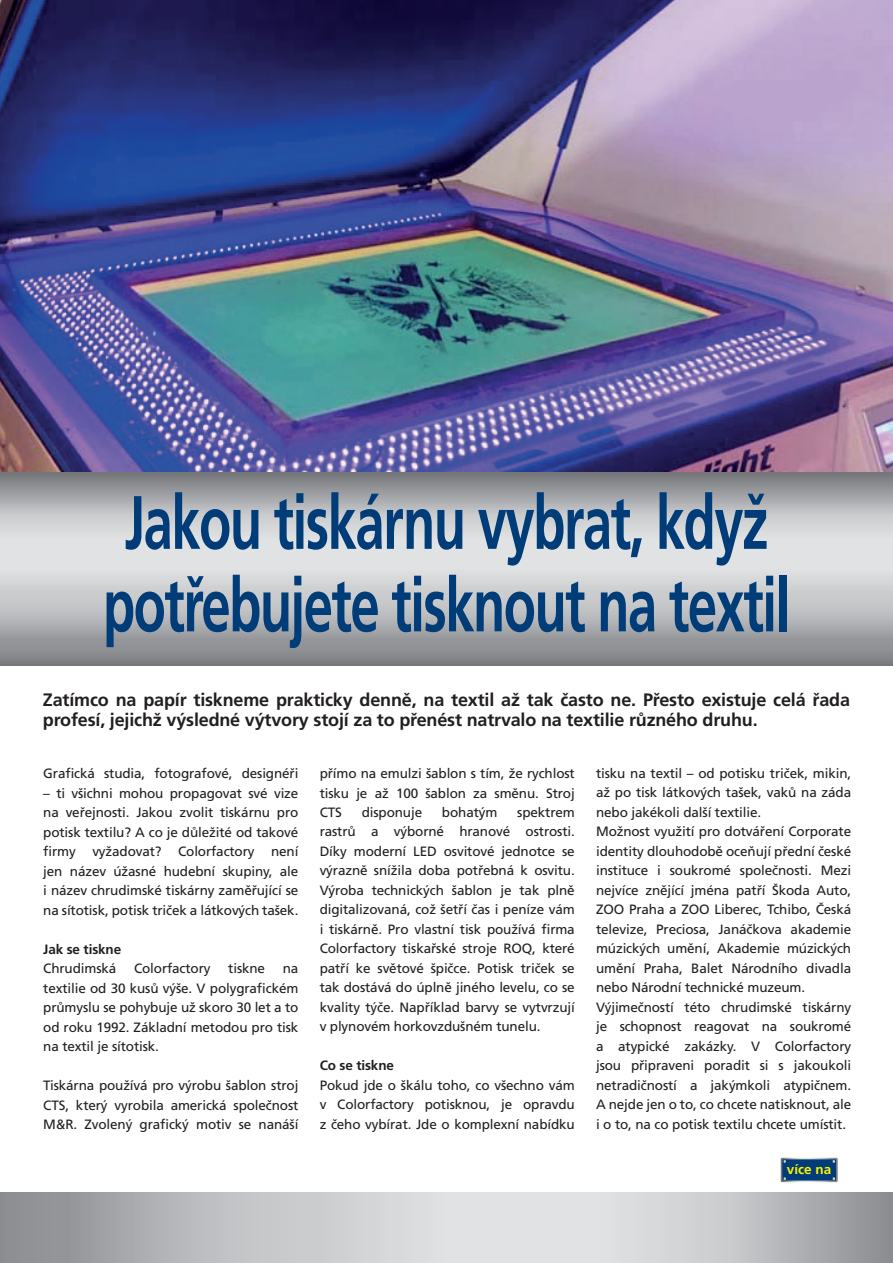
<style>
.page{position:relative;width:893px;height:1263px;background:#fff}
.page>*{position:absolute;margin:0;border:0;box-sizing:border-box;transform-origin:0 0}
.t1{font:700 75.45px/82.5px "Frutiger CE";letter-spacing:-.03em;color:#003d78;scale:.7 1}
.t2{font:700 18px/19.5px "Frutiger CE";letter-spacing:-.01em;color:#231f20}
.t3{font:13.5px/19.5px "Frutiger CE";letter-spacing:-.01em;color:#231f20;text-align:justify}
.t4{font:700 13.5px "Frutiger CE";letter-spacing:-.01em;color:#231f20}
.t5{font:700 13.5px "Frutiger CE";color:#fff101}
</style>
<div class="page">
<img style="left:0;top:0;width:893px;height:472px">
<svg style="left:0;top:1193px;width:893px;height:70px"></svg>
<svg style="left:0;top:472px;width:893px;height:193px"></svg>
<div style="left:781px;top:1158px;width:56px;height:23px;background:#003d78"></div>
<div style="left:781px;top:1158px;width:57px;height:24px;border:2px solid #fff"></div>
<h1 class="t1" style="left:103px;top:481px;width:983px">Jakou tiskárnu vybrat, když potřebujete tisknout na textil</h1>
<h2 class="t2" style="left:43px;top:690px;width:809px">Zatímco na papír tiskneme prakticky denně, na textil až tak často ne. Přesto existuje celá řada profesí, jejichž výsledné výtvory stojí za to přenést natrvalo na textilie různého druhu.</h2>
<p class="t3" style="left:43px;top:764px;width:257px">Grafická studia, fotografové, designéři</p>
<p class="t3" style="left:43px;top:783px;width:257px">– ti všichni mohou propagovat své vize na veřejnosti. Jakou zvolit tiskárnu pro potisk textilu? A co je důležité od takové firmy vyžadovat? Colorfactory není jen název úžasné hudební skupiny, ale i název chrudimské tiskárny zaměřující se na sítotisk, potisk triček a látkových tašek.</p>
<p class="t4" style="left:43px;top:941px;width:79px">Jak se tiskne</p>
<p class="t3" style="left:43px;top:958px;width:75px">Chrudimská</p>
<p class="t3" style="left:134px;top:958px;width:78px">Colorfactory</p>
<p class="t3" style="left:228px;top:958px;width:38px">tiskne</p>
<p class="t3" style="left:43px;top:958px;width:257px;text-indent:240px">na textilie od 30 kusů výše. V polygrafickém průmyslu se pohybuje už skoro 30 let a to od roku 1992. Základní metodou pro tisk na textil je sítotisk.</p>
<p class="t3" style="left:43px;top:1075px;width:257px">Tiskárna používá pro výrobu šablon stroj CTS, který vyrobila americká společnost M&amp;R. Zvolený grafický motiv se nanáší</p>
<p class="t3" style="left:320px;top:763px;width:257px">přímo na emulzi šablon s tím, že rychlost tisku je až 100 šablon za směnu. Stroj CTS</p>
<p class="t3" style="left:320px;top:802px;width:257px;text-indent:198px">spektrem rastrů a výborné hranové ostrosti.<br>Díky moderní LED osvitové jednotce se výrazně snížila doba potřebná k osvitu.<br>Výroba technických šablon je tak plně digitalizovaná, což šetří čas i peníze vám i tiskárně. Pro vlastní tisk používá firma Colorfactory tiskařské stroje ROQ, které patří ke světové špičce. Potisk triček se tak dostává do úplně jiného levelu, co se kvality týče. Například barvy se vytvrzují v plynovém horkovzdušném tunelu.</p>
<p class="t4" style="left:320px;top:1058px;width:76px">Co se tiskne</p>
<p class="t3" style="left:320px;top:1075px;width:257px">Pokud jde o škálu toho, co všechno vám v Colorfactory potisknou, je opravdu z čeho vybírat. Jde o komplexní nabídku</p>
<p class="t3" style="left:362px;top:802px;width:62px">disponuje</p>
<p class="t3" style="left:442px;top:802px;width:57px">bohatým</p>
<p class="t3" style="left:596px;top:763px;width:257px;text-align:left">tisku na textil – od potisku triček, mikin, až po tisk látkových tašek, vaků na záda nebo jakékoli další textilie.<br>Možnost využití pro dotváření Corporate identity dlouhodobě oceňují přední české instituce i soukromé společnosti. Mezi nejvíce znějící jména patří Škoda Auto, ZOO Praha a ZOO Liberec, Tchibo, Česká televize, Preciosa, Janáčkova akademie múzických umění, Akademie múzických umění Praha, Balet Národního divadla nebo Národní technické muzeum.<br>Výjimečností této chrudimské tiskárny je schopnost reagovat na soukromé a atypické zakázky. V Colorfactory jsou připraveni poradit si s jakoukoli netradičností a jakýmkoli atypičnem.<br>A nejde jen o to, co chcete natisknout, ale i o to, na co potisk textilu chcete umístit.</p>
<p class="t5" style="left:787px;top:1161px;width:46px">více na</p>
</div>
